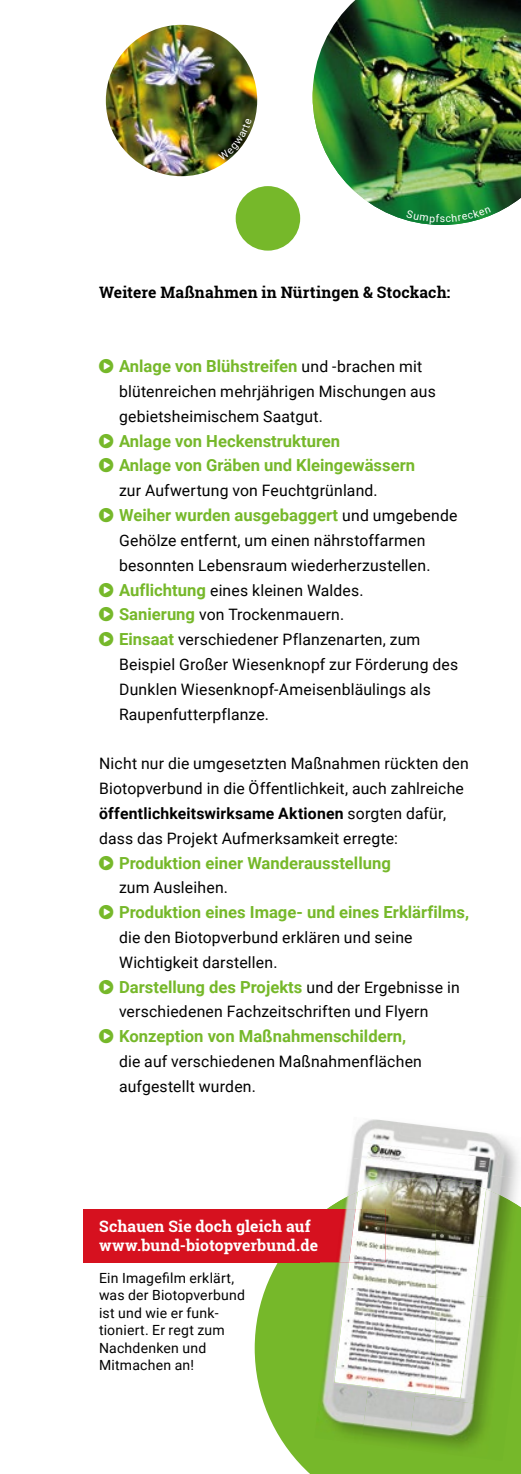
<style>
.page{position:relative;width:521px;height:1474px;background:#fff}
.page>*{position:absolute;margin:0;border:0;box-sizing:border-box;transform-origin:0 0}
.t1{font:700 16.62px/24.8px "Roboto";color:#76b82a}
.t2{font:15.75px/24.8px "Roboto";letter-spacing:.01em;color:#000}
.t3{font:700 15.75px/18.9px "Roboto Slab";letter-spacing:.005em;color:#fff}
.t4{font:700 15.75px "Roboto Slab";letter-spacing:.01em;color:#000}
.t5{font:14px/17.5px "Roboto";letter-spacing:.015em;color:#000}
.s1{font-weight:400;font-size:15.75px;color:#000}
.s2{font-weight:700;font-size:16.62px;color:#76b82a}
.s3{font-weight:700}
</style>
<div class="page">
<svg style="left:255px;top:1262px;width:266px;height:211px;fill:#76b82a"></svg>
<div style="left:236px;top:186px;width:64px;height:65px;background:#76b82a;border-radius:50%"></div>
<img style="left:106px;top:25px;width:151px;height:151px;border-radius:76px">
<div style="left:83px;top:1208px;width:302px;height:54px;background:#d6111f"></div>
<div style="left:314px;top:1390px;width:189px;height:70px;background:#76b82a"></div>
<img style="left:352px;top:1119px;width:167px;height:55px">
<img style="left:349px;top:1157px;width:9px;height:20px">
<img style="left:490px;top:1174px;width:28px;height:15px">
<img style="left:320px;top:1197px;width:41px;height:246px">
<img style="left:486px;top:1189px;width:35px;height:106px">
<img style="left:415px;top:1295px;width:106px;height:112px">
<img style="left:361px;top:1394px;width:54px;height:55px">
<img style="left:408px;top:1396px;width:101px;height:60px">
<img style="left:336px;top:1208px;width:10px;height:54px">
<img style="left:358px;top:1142px;width:132px;height:49px">
<img style="left:334px;top:1287px;width:101px;height:107px">
<img style="left:435px;top:1178px;width:51px;height:219px">
<img style="left:346px;top:1177px;width:90px;height:110px">
<img style="left:349px;top:1208px;width:36px;height:54px">
<img style="left:313px;top:0;width:208px;height:225px">
<svg style="left:218px;top:118px;width:34px;height:43px"></svg>
<svg style="left:406px;top:207px;width:85px;height:17px"></svg>
<p class="t4" style="left:99px;top:281px;width:353px">Weitere Maßnahmen in Nürtingen &amp; Stockach:</p>
<p class="t1" style="left:119px;top:353px;width:305px">Anlage von Blühstreifen <span class="s1">und -brachen mit</span></p>
<p class="t2" style="left:119px;top:378px;width:318px">blütenreichen mehrjährigen Mischungen aus gebietsheimischem Saatgut.</p>
<p class="t1" style="left:119px;top:428px;width:297px">Anlage von Heckenstrukturen<br>Anlage von Gräben und Kleingewässern</p>
<p class="t2" style="left:119px;top:477px;width:260px">zur Aufwertung von Feuchtgrünland.</p>
<p class="t1" style="left:119px;top:502px;width:340px">Weiher wurden ausgebaggert <span class="s1">und umgebende</span></p>
<p class="t2" style="left:119px;top:527px;width:341px">Gehölze entfernt, um einen nährstoffarmen besonnten Lebensraum wiederherzustellen.<br><span class="s2">Auflichtung</span> eines kleinen Waldes.<br><span class="s2">Sanierung</span> von Trockenmauern.<br><span class="s2">Einsaat</span> verschiedener Pflanzenarten, zum Beispiel Großer Wiesenknopf zur Förderung des Dunklen Wiesenknopf-Ameisenbläulings als Raupenfutterpflanze.</p>
<p class="t2" style="left:99px;top:750px;width:371px">Nicht nur die umgesetzten Maßnahmen rückten den Biotopverbund in die Öffentlichkeit, auch zahlreiche <span class="s3">öffentlichkeitswirksame Aktionen</span> sorgten dafür, dass das Projekt Aufmerksamkeit erregte:</p>
<p class="t1" style="left:119px;top:849px;width:273px">Produktion einer Wanderausstellung</p>
<p class="t2" style="left:119px;top:874px;width:110px">zum Ausleihen.</p>
<p class="t1" style="left:119px;top:899px;width:352px">Produktion eines Image- und eines Erklärfilms,</p>
<p class="t2" style="left:119px;top:924px;width:295px">die den Biotopverbund erklären und seine<br>Wichtigkeit darstellen.</p>
<p class="t1" style="left:119px;top:973px;width:342px">Darstellung des Projekts <span class="s1">und der Ergebnisse in</span></p>
<p class="t2" style="left:119px;top:998px;width:311px">verschiedenen Fachzeitschriften und Flyern</p>
<p class="t1" style="left:119px;top:1023px;width:289px">Konzeption von Maßnahmenschildern,</p>
<p class="t2" style="left:119px;top:1048px;width:304px">die auf verschiedenen Maßnahmenflächen aufgestellt wurden.</p>
<p class="t3" style="left:99px;top:1216px;width:220px">Schauen Sie doch gleich auf www.bund-biotopverbund.de</p>
<p class="t5" style="left:99px;top:1268px;width:147px">Ein Imagefilm erklärt, was der Biotopverbund ist und wie er funk&shy;tioniert. Er regt zum<br>Nachdenken und<br>Mitmachen an!</p>
</div>
